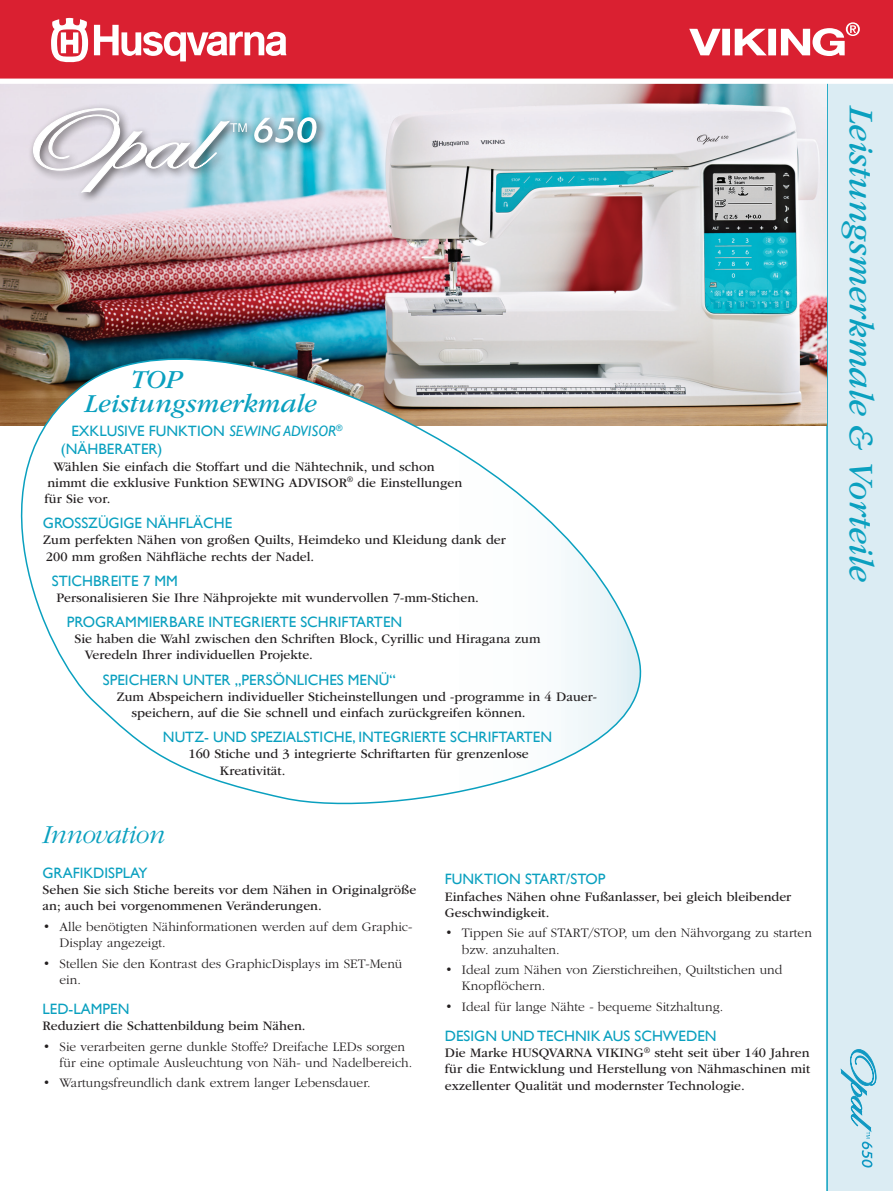
<style>
.page{position:relative;width:893px;height:1191px;background:#fff}
.page>*{position:absolute;margin:0;border:0;box-sizing:border-box;transform-origin:0 0}
.t1{font:italic 36px "ITC Garamond Std";color:#0aa0bf}
.Top_feature{font:italic 27px/24px "ITC Garamond Std";color:#0aa0bf}
.rubriker_övr__featur{font:italic 300 27px "ITC Garamond Std";letter-spacing:-.025em;color:#0aa0bf}
.Feature_Rubrik{font:15px/18.8px "Gill Sans WGL";color:#0aa0bf}
.Feature{font:13.5px/16.2px "ITC Garamond Std";color:#231f20}
.Feature_Indrag{font:300 13.5px/16.2px "ITC Garamond Std";color:#231f20}
.s1{font-style:italic}
</style>
<div class="page">
<div style="left:826px;top:84px;width:67px;height:1107px;background:#dbecf3"></div>
<svg style="left:841px;top:1049px;width:35px;height:119px;background:#b3dbe9"></svg>
<img style="left:0;top:84px;width:826px;height:341px">
<svg style="left:0;top:294px;width:675px;height:511px"></svg>
<div style="left:28px;top:103px;width:300px;height:100px;background:#231f20;opacity:.75"></div>
<svg style="left:32px;top:108px;width:215px;height:86px;background:#cad4dc"></svg>
<svg style="left:253px;top:117px;width:64px;height:26px"></svg>
<svg style="left:219px;top:83px;width:609px;height:1px"></svg>
<div style="left:0;top:0;width:893px;height:80px;background:#da2031"></div>
<svg style="left:51px;top:18px;width:37px;height:44px"></svg>
<svg style="left:94px;top:25px;width:192px;height:36px"></svg>
<svg style="left:689px;top:22px;width:171px;height:34px"></svg>
<hr style="left:0;top:79px;width:893px;height:4px;background:#fff">
<p class="Top_feature" style="left:85px;top:368px;width:233px;text-indent:46px">TOP<br>Leistungsmerkmale</p>
<p class="Feature_Rubrik" style="left:61px;top:421px;width:283px;text-indent:10px">EXKLUSIVE FUNKTION <span class="s1">SEWING ADVISOR</span><sup>® </sup>(NÄHBERATER)</p>
<p class="Feature" style="left:44px;top:458px;width:419px;text-indent:9px">Wählen Sie einfach die Stoffart und die Nähtechnik, und schon nimmt die exklusive Funktion SEWING ADVISOR<sup>®</sup> die Einstellungen für Sie vor.</p>
<p class="Feature_Rubrik" style="left:43px;top:513px;width:191px">GROSSZÜGIGE NÄHFLÄCHE</p>
<p class="Feature" style="left:43px;top:532px;width:464px">Zum perfekten Nähen von großen Quilts, Heimdeko und Kleidung dank der<br>200 mm großen Nähfläche rechts der Nadel.</p>
<p class="Feature_Rubrik" style="left:52px;top:571px;width:127px">STICHBREITE 7 MM</p>
<p class="Feature" style="left:56px;top:589px;width:424px">Personalisieren Sie Ihre Nähprojekte mit wundervollen 7-mm-Stichen.</p>
<p class="Feature_Rubrik" style="left:67px;top:612px;width:337px">PROGRAMMIERBARE INTEGRIERTE SCHRIFTARTEN</p>
<p class="Feature" style="left:85px;top:631px;width:457px;text-indent:-10px">Sie haben die Wahl zwischen den Schriften Block, Cyrillic und Hiragana zum<br>Veredeln Ihrer individuellen Projekte.</p>
<p class="Feature_Rubrik" style="left:103px;top:670px;width:294px">SPEICHERN UNTER „PERSÖNLICHES MENÜ“</p>
<p class="Feature" style="left:131px;top:688px;width:466px;text-indent:-15px">Zum Abspeichern individueller Sticheinstellungen und -programme in 4 Dauer&shy;speichern, auf die Sie schnell und einfach zurückgreifen können.</p>
<p class="Feature_Rubrik" style="left:163px;top:727px;width:391px">NUTZ- UND SPEZIALSTICHE, INTEGRIERTE SCHRIFTARTEN</p>
<p class="Feature" style="left:220px;top:746px;width:310px;text-indent:-31px">160 Stiche und 3 integrierte Schriftarten für grenzenlose<br>Kreativität.</p>
<p class="rubriker_övr__featur" style="left:43px;top:820px;width:124px">Innovation</p>
<p class="Feature_Rubrik" style="left:43px;top:863px;width:107px">GRAFIKDISPLAY</p>
<p class="Feature" style="left:43px;top:882px;width:375px">Sehen Sie sich Stiche bereits vor dem Nähen in Originalgröße an; auch bei vorgenommenen Veränderungen.</p>
<p class="Feature_Indrag" style="left:60px;top:918px;width:354px;text-indent:-17px">• Alle benötigten Nähinformationen werden auf dem Graphic-<br>Display angezeigt.</p>
<p class="Feature_Indrag" style="left:60px;top:955px;width:344px;text-indent:-17px">• Stellen Sie den Kontrast des GraphicDisplays im SET-Menü ein.</p>
<p class="Feature_Rubrik" style="left:43px;top:999px;width:88px">LED-LAMPEN</p>
<p class="Feature" style="left:43px;top:1018px;width:265px">Reduziert die Schattenbildung beim Nähen.</p>
<p class="Feature_Indrag" style="left:60px;top:1038px;width:354px;text-indent:-17px">• Sie verarbeiten gerne dunkle Stoffe? Dreifache LEDs sorgen für eine optimale Ausleuchtung von Näh- und Nadelbereich.</p>
<p class="Feature_Indrag" style="left:43px;top:1075px;width:330px">• Wartungsfreundlich dank extrem langer Lebensdauer.</p>
<p class="Feature_Rubrik" style="left:445px;top:870px;width:162px">FUNKTION START/STOP</p>
<p class="Feature" style="left:445px;top:888px;width:348px">Einfaches Nähen ohne Fußanlasser, bei gleich bleibender<br>Geschwindigkeit.</p>
<p class="Feature_Indrag" style="left:462px;top:925px;width:352px;text-indent:-17px">• Tippen Sie auf START/STOP, um den Nähvorgang zu starten bzw. anzuhalten.</p>
<p class="Feature_Indrag" style="left:462px;top:961px;width:322px;text-indent:-17px">• Ideal zum Nähen von Zierstichreihen, Quiltstichen und<br>Knopflöchern.</p>
<p class="Feature_Indrag" style="left:445px;top:998px;width:280px">• Ideal für lange Nähte - bequeme Sitzhaltung.</p>
<p class="Feature_Rubrik" style="left:445px;top:1026px;width:273px">DESIGN UND TECHNIK AUS SCHWEDEN</p>
<p class="Feature" style="left:445px;top:1045px;width:367px;text-align:justify">Die Marke HUSQVARNA VIKING<sup>®</sup> steht seit über 140 Jahren für die Entwicklung und Herstellung von Nähmaschinen mit exzellenter Qualität und modernster Technologie.</p>
<h1 class="t1" style="left:881px;top:106px;width:477px;rotate:90deg">Leistungsmerkmale &amp; Vorteile</h1>
</div>
